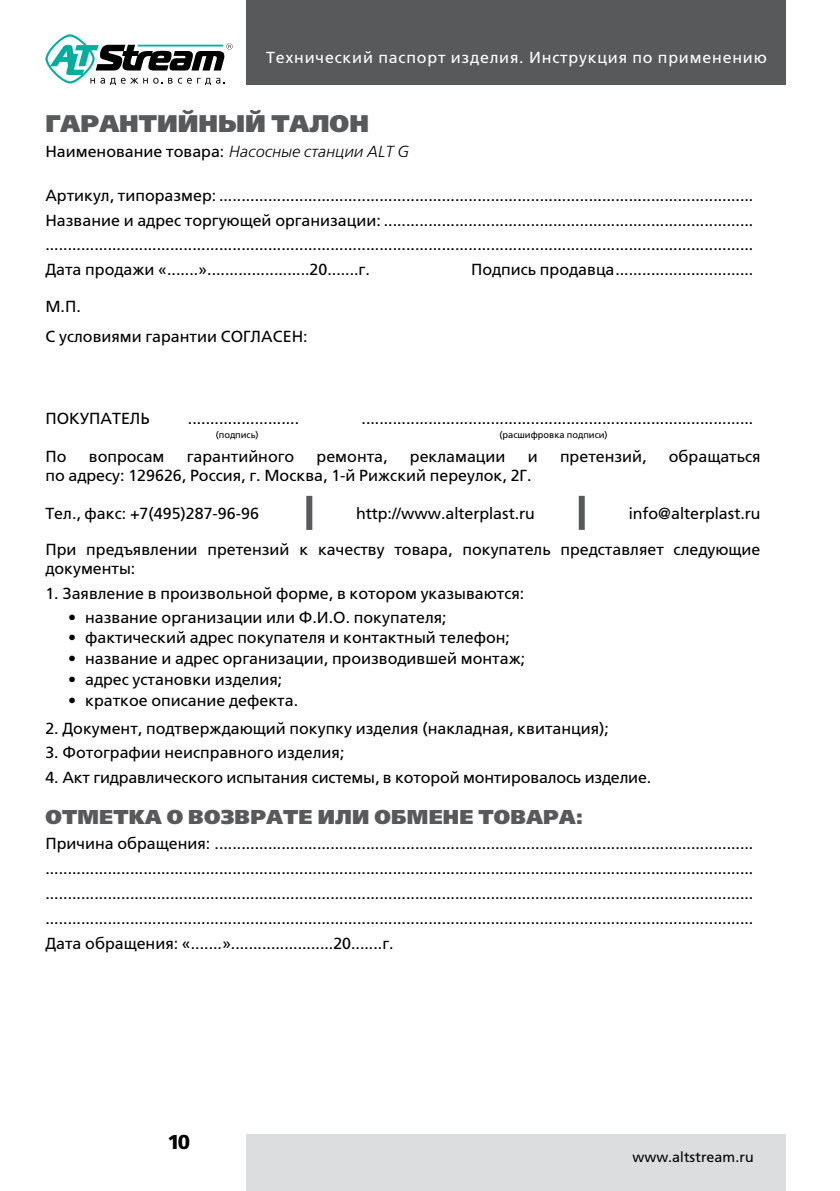
<style>
.page{position:relative;width:840px;height:1191px;background:#fff}
.page>*{position:absolute;margin:0;border:0;box-sizing:border-box;transform-origin:0 0}
.Большой_заголовок{font:800 24px "Free Set C";color:#58595b}
.Маленький_заголовок{font:800 20px "Free Set C";letter-spacing:.01em;color:#58595b}
.t1{font:700 20px "Free Set C";color:#000}
.PASSPORT_TEXT{font:16px/19.2px "Free Set C";color:#000}
.t2{font:16px "Free Set";color:#000}
.t3{font:16px "Free Set C";letter-spacing:.05em;color:#fff}
.t4{font:14.4px "Free Set C";letter-spacing:.01em;color:#000}
.PASSPORT_TEXT-2{font:9.2px "Free Set C";color:#000}
.s1{font-weight:300;font-style:italic}
</style>
<div class="page">
<div style="left:247px;top:1134px;width:538px;height:57px;background:#dcddde"></div>
<div style="left:247px;top:0;width:538px;height:85px;background:#58595b"></div>
<svg style="left:45px;top:34px;width:187px;height:51px"></svg>
<div style="left:306px;top:496px;width:6px;height:34px;background:#58595b"></div>
<div style="left:578px;top:496px;width:6px;height:34px;background:#58595b"></div>
<p class="t3" style="left:266px;top:49px;width:502px">Технический паспорт изделия. Инструкция по применению</p>
<p class="Большой_заголовок" style="left:45px;top:109px;width:325px">ГАРАНТИЙНЫЙ ТАЛОН</p>
<p class="PASSPORT_TEXT" style="left:45px;top:142px;width:364px">Наименование товара: <span class="s1">Насосные станции ALT G</span></p>
<p class="PASSPORT_TEXT" style="left:45px;top:186px;width:709px">Артикул, типоразмер: ........................................................................................................................</p>
<p class="PASSPORT_TEXT" style="left:45px;top:211px;width:709px">Название и адрес торгующей организации: ...................................................................................</p>
<p class="PASSPORT_TEXT" style="left:45px;top:235px;width:709px">...............................................................................................................................................................</p>
<p class="PASSPORT_TEXT" style="left:45px;top:260px;width:326px">Дата продажи «.......».......................20.......г.</p>
<p class="PASSPORT_TEXT" style="left:471px;top:260px;width:284px">Подпись продавца...............................</p>
<p class="PASSPORT_TEXT" style="left:45px;top:296px;width:37px">М.П.</p>
<p class="PASSPORT_TEXT" style="left:45px;top:327px;width:264px">С условиями гарантии СОГЛАСЕН:</p>
<p class="PASSPORT_TEXT" style="left:45px;top:409px;width:106px">ПОКУПАТЕЛЬ</p>
<p class="PASSPORT_TEXT" style="left:188px;top:409px;width:113px">.........................</p>
<p class="PASSPORT_TEXT" style="left:361px;top:409px;width:393px">........................................................................................</p>
<p class="PASSPORT_TEXT-2" style="left:215px;top:429px;width:44px">(подпись)</p>
<p class="PASSPORT_TEXT-2" style="left:499px;top:429px;width:110px">(расшифровка подписи)</p>
<p class="PASSPORT_TEXT" style="left:45px;top:447px;width:23px">По</p>
<p class="PASSPORT_TEXT" style="left:89px;top:447px;width:77px">вопросам</p>
<p class="PASSPORT_TEXT" style="left:187px;top:447px;width:109px">гарантийного</p>
<p class="PASSPORT_TEXT" style="left:316px;top:447px;width:72px">ремонта,</p>
<p class="PASSPORT_TEXT" style="left:409px;top:447px;width:97px">рекламации</p>
<p class="PASSPORT_TEXT" style="left:527px;top:447px;width:11px">и</p>
<p class="PASSPORT_TEXT" style="left:559px;top:447px;width:88px">претензий,</p>
<p class="PASSPORT_TEXT" style="left:668px;top:447px;width:93px">обращаться</p>
<p class="PASSPORT_TEXT" style="left:45px;top:466px;width:487px">по адресу: 129626, Россия, г. Москва, 1-й Рижский переулок, 2Г.</p>
<p class="PASSPORT_TEXT" style="left:45px;top:504px;width:215px">Тел., факс: +7(495)287-96-96</p>
<p class="PASSPORT_TEXT" style="left:356px;top:504px;width:180px">http://www.alterplast.ru</p>
<p class="PASSPORT_TEXT" style="left:628px;top:504px;width:133px">info@alterplast.ru</p>
<p class="PASSPORT_TEXT" style="left:45px;top:540px;width:716px">При предъявлении претензий к качеству товара, покупатель представляет следующие документы:</p>
<p class="PASSPORT_TEXT" style="left:45px;top:584px;width:480px">1. Заявление в произвольной форме, в котором указываются:</p>
<p class="t2" style="left:68px;top:608px;width:380px">• название организации или Ф.И.О. покупателя;</p>
<p class="t2" style="left:68px;top:629px;width:443px">• фактический адрес покупателя и контактный телефон;</p>
<p class="t2" style="left:68px;top:650px;width:458px">• название и адрес организации, производившей монтаж;</p>
<p class="t2" style="left:68px;top:671px;width:215px">• адрес установки изделия;</p>
<p class="t2" style="left:68px;top:691px;width:231px">• краткое описание дефекта.</p>
<p class="PASSPORT_TEXT" style="left:45px;top:718px;width:564px">2. Документ, подтверждающий покупку изделия (накладная, квитанция);</p>
<p class="PASSPORT_TEXT" style="left:45px;top:743px;width:300px">3. Фотографии неисправного изделия;</p>
<p class="PASSPORT_TEXT" style="left:45px;top:768px;width:607px">4. Акт гидравлического испытания системы, в которой монтировалось изделие.</p>
<p class="Маленький_заголовок" style="left:45px;top:806px;width:539px">ОТМЕТКА О ВОЗВРАТЕ ИЛИ ОБМЕНЕ ТОВАРА:</p>
<p class="PASSPORT_TEXT" style="left:45px;top:834px;width:709px">Причина обращения: .........................................................................................................................</p>
<p class="PASSPORT_TEXT" style="left:45px;top:859px;width:709px">...............................................................................................................................................................</p>
<p class="PASSPORT_TEXT" style="left:45px;top:884px;width:709px">...............................................................................................................................................................</p>
<p class="PASSPORT_TEXT" style="left:45px;top:909px;width:709px">...............................................................................................................................................................</p>
<p class="PASSPORT_TEXT" style="left:45px;top:933px;width:349px">Дата обращения: «.......».......................20.......г.</p>
<p class="t1" style="left:167px;top:1131px;width:24px">10</p>
<p class="t4" style="left:632px;top:1149px;width:123px">www.altstream.ru</p>
</div>
